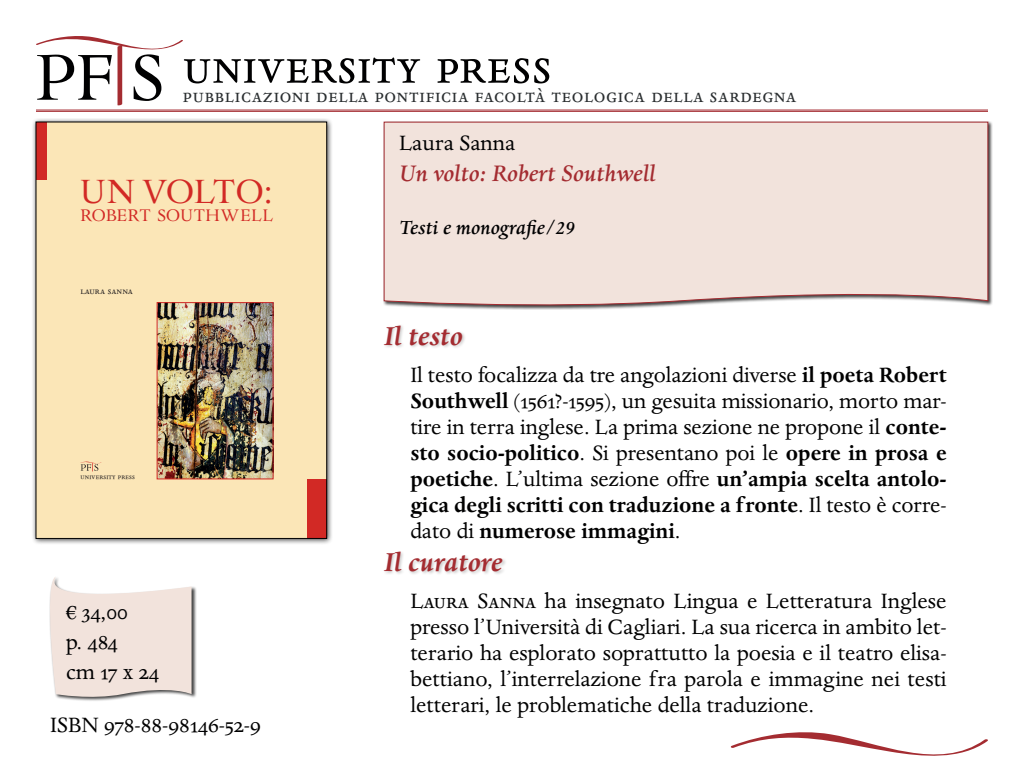
<style>
.page{position:relative;width:1024px;height:768px;background:#fff}
.page>*{position:absolute;margin:0;border:0;box-sizing:border-box;transform-origin:0 0}
.t1{font:56px "Dante MT Regular Expert";letter-spacing:.015em;color:#000001}
.t2{font:35.3px "Dante Titling";letter-spacing:-.01em;color:#d22925}
.t3{font:italic 700 30px "Dante MT Pro";color:#a42c31}
.t4{font:italic 500 26px "Dante MT Pro";color:#a42c31}
.t5{font:24px/26px "Dante MT Pro";color:#000001;text-align:justify}
.t6{font:24px "Dante MT Regular Expert";color:#000001}
.t7{font:22px "Dante MT Pro";letter-spacing:.03em;color:#292d2f}
.t8{font:italic 500 22px "Dante MT Pro";color:#000001}
.t9{font:17.6px "Dante Titling";letter-spacing:.01em;color:#d22925}
.t10{font:10.6px "Dante MT Pro";letter-spacing:.01em;color:#231f20}
.t11{font:8.2px "Dante MT Regular Expert";letter-spacing:.02em;color:#231f20}
.s1{font-style:inherit}
.s2{font-family:"Dante MT Pro"}
.s3{font-family:"Dante MT Regular Alt"}
.s4{font-weight:700}
</style>
<div class="page">
<div style="left:32px;top:118px;width:302px;height:427px;background:#000001;opacity:.75"></div>
<div style="left:49px;top:576px;width:148px;height:126px;background:#000001;opacity:.75"></div>
<svg style="left:49px;top:577px;width:143px;height:123px;background:#f0e4de"></svg>
<svg style="left:36px;top:36px;width:147px;height:70px"></svg>
<hr style="left:36px;top:110px;width:952px;height:1px;background:#a42c31">
<hr style="left:36px;top:111px;width:952px;height:1px;background:#a42c31">
<svg style="left:384px;top:122px;width:604px;height:188px;background:#efdfd9"></svg>
<div style="left:382px;top:324px;width:85px;height:25px;background:#000001;opacity:.22"></div>
<svg style="left:730px;top:732px;width:258px;height:24px"></svg>
<div style="left:382px;top:550px;width:125px;height:26px;background:#000001;opacity:.22"></div>
<div style="left:36px;top:122px;width:291px;height:416px;background:#fbe6b7"></div>
<div style="left:36px;top:122px;width:11px;height:57px;background:#d22925"></div>
<div style="left:307px;top:479px;width:20px;height:59px;background:#d22925"></div>
<svg style="left:80px;top:461px;width:22px;height:11px"></svg>
<img style="left:159px;top:305px;width:112px;height:172px">
<div style="left:157px;top:303px;width:116px;height:176px;border:1px solid #d22925"></div>
<div style="left:36px;top:122px;width:291px;height:417px;border:1px solid #000001"></div>
<h1 class="t1" style="left:183px;top:41px;width:370px">university press</h1>
<p class="t7" style="left:183px;top:82px;width:615px">pubblicazioni della pontificia facoltà teologica della sardegna</p>
<p class="t5" style="left:399px;top:130px;width:118px">Laura Sanna</p>
<p class="t4" style="left:399px;top:158px;width:258px">Un volto: Robert Southwell</p>
<p class="t8" style="left:399px;top:215px;width:177px">Testi e monografie/<span class="s1">29</span></p>
<h2 class="t2" style="left:80px;top:170px;width:194px">UN VOLTO:</h2>
<p class="t9" style="left:80px;top:205px;width:194px">ROBERT SOUTHWELL</p>
<p class="t10" style="left:80px;top:284px;width:54px">laura sanna</p>
<p class="t11" style="left:80px;top:473px;width:56px">university press</p>
<p class="t5" style="left:66px;top:598px;width:63px">€ 34,00</p>
<p class="t6" style="left:66px;top:631px;width:53px"><span class="s2">p.</span> 484</p>
<p class="t5" style="left:66px;top:658px;width:95px">cm <span class="s3">1</span>7 x 24</p>
<p class="t5" style="left:50px;top:712px;width:212px">ISBN 978-88-98<span class="s3">1</span>46-52-9</p>
<p class="t3" style="left:384px;top:319px;width:80px">Il testo</p>
<p class="t5" style="left:410px;top:362px;width:538px">Il testo focalizza da tre angolazioni diverse <span class="s4">il poeta Robert Southwell</span> (<span class="s3">1</span>56<span class="s3">1</span>?-<span class="s3">1</span>595), un gesuita missionario, morto mar&shy;tire in terra inglese. La prima sezione ne propone il <span class="s4">conte&shy;sto socio-politico</span>. Si presentano poi le <span class="s4">opere in prosa e poetiche</span>. L’ultima sezione offre <span class="s4">un’ampia scelta antolo&shy;gica degli scritti con traduzione a fronte</span>. Il testo è corre&shy;dato di <span class="s4">numerose immagini</span>.</p>
<p class="t3" style="left:384px;top:545px;width:120px">Il curatore</p>
<p class="t5" style="left:410px;top:588px;width:538px">Laura Sanna ha insegnato Lingua e Letteratura Inglese presso l’Università di Cagliari. La sua ricerca in ambito let&shy;terario ha esplorato soprattutto la poesia e il teatro elisa&shy;bettiano, l’interrelazione fra parola e immagine nei testi letterari, le problematiche della traduzione.</p>
</div>
